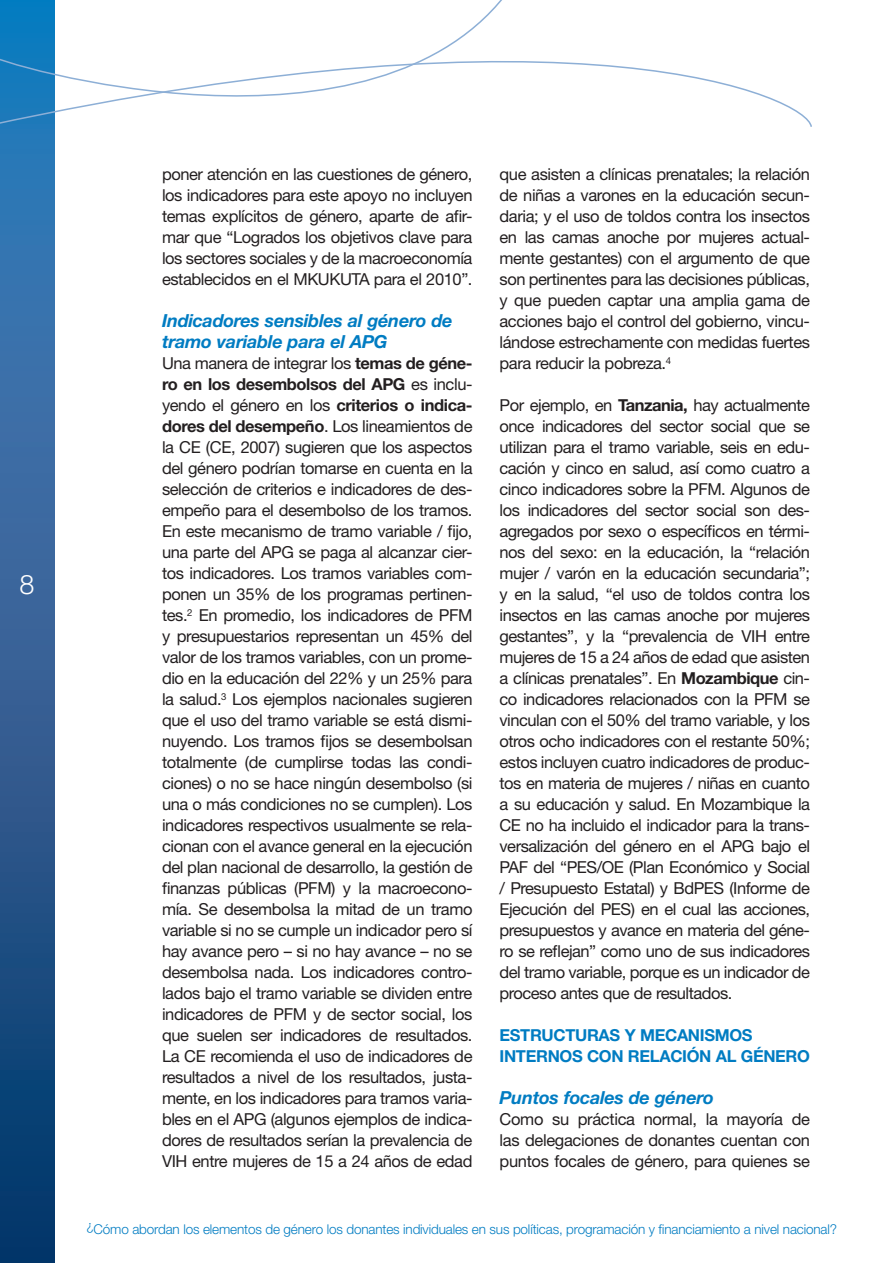
<style>
.page{position:relative;width:893px;height:1263px;background:#fff}
.page>*{position:absolute;margin:0;border:0;box-sizing:border-box;transform-origin:0 0}
.t1{font:300 27px "Helvetica Neue";color:#fff}
.t2{font:italic 700 18px/21px "Helvetica Neue";letter-spacing:-.015em;color:#007cc2}
.t3{font:16.5px/21px "Helvetica Neue";letter-spacing:-.025em;color:#231f20;text-align:justify}
.t4{font:700 16.5px/21px "Helvetica Neue";letter-spacing:-.02em;color:#007cc2}
.t5{font:300 13.5px "Helvetica Neue";letter-spacing:-.01em;color:#007cc2}
.s1{font-weight:700}
</style>
<div class="page">
<svg style="left:0;top:175px;width:54px;height:1088px;background:#295a91"></svg>
<svg style="left:514px;top:61px;width:298px;height:66px"></svg>
<svg style="left:0;top:0;width:514px;height:175px"></svg>
<h1 class="t1" style="left:19px;top:568px;width:17px">8</h1>
<p class="t3" style="left:162px;top:163px;width:312px">poner atención en las cuestiones de género, los indicadores para este apoyo no incluyen temas explícitos de género, aparte de afir&shy;mar que “Logrados los objetivos clave para los sectores sociales y de la macroeconomía establecidos en el MKUKUTA para el 2010”.</p>
<p class="t2" style="left:162px;top:310px;width:292px">Indicadores sensibles al género de tramo variable para el APG</p>
<p class="t3" style="left:162px;top:352px;width:312px">Una manera de integrar los <span class="s1">temas de géne&shy;ro en los desembolsos del APG</span> es inclu&shy;yendo el género en los <span class="s1">criterios o indica&shy;dores del desempeño</span>. Los lineamientos de la CE (CE, 2007) sugieren que los aspectos del género podrían tomarse en cuenta en la selección de criterios e indicadores de des&shy;empeño para el desembolso de los tramos.<br>En este mecanismo de tramo variable / fijo, una parte del APG se paga al alcanzar cier&shy;tos indicadores. Los tramos variables com&shy;ponen un 35% de los programas pertinen&shy;tes.<sup>2</sup> En promedio, los indicadores de PFM y presupuestarios representan un 45% del valor de los tramos variables, con un prome&shy;dio en la educación del 22% y un 25% para la salud.<sup>3</sup> Los ejemplos nacionales sugieren que el uso del tramo variable se está dismi&shy;nuyendo. Los tramos fijos se desembolsan totalmente (de cumplirse todas las condi&shy;ciones) o no se hace ningún desembolso (si una o más condiciones no se cumplen). Los indicadores respectivos usualmente se rela&shy;cionan con el avance general en la ejecución del plan nacional de desarrollo, la gestión de finanzas públicas (PFM) y la macroecono&shy;mía. Se desembolsa la mitad de un tramo variable si no se cumple un indicador pero sí hay avance pero – si no hay avance – no se desembolsa nada. Los indicadores contro&shy;lados bajo el tramo variable se dividen entre indicadores de PFM y de sector social, los que suelen ser indicadores de resultados.<br>La CE recomienda el uso de indicadores de resultados a nivel de los resultados, justa&shy;mente, en los indicadores para tramos varia&shy;bles en el APG (algunos ejemplos de indica&shy;dores de resultados serían la prevalencia de VIH entre mujeres de 15 a 24 años de edad</p>
<p class="t3" style="left:500px;top:163px;width:312px">que asisten a clínicas prenatales; la relación de niñas a varones en la educación secun&shy;daria; y el uso de toldos contra los insectos en las camas anoche por mujeres actual&shy;mente gestantes) con el argumento de que son pertinentes para las decisiones públicas, y que pueden captar una amplia gama de acciones bajo el control del gobierno, vincu&shy;lándose estrechamente con medidas fuertes para reducir la pobreza.<sup>4</sup></p>
<p class="t3" style="left:500px;top:394px;width:312px">Por ejemplo, en <span class="s1">Tanzania,</span> hay actualmente once indicadores del sector social que se utilizan para el tramo variable, seis en edu&shy;cación y cinco en salud, así como cuatro a cinco indicadores sobre la PFM. Algunos de los indicadores del sector social son des&shy;agregados por sexo o específicos en térmi&shy;nos del sexo: en la educación, la “relación mujer / varón en la educación secundaria”; y en la salud, “el uso de toldos contra los insectos en las camas anoche por mujeres gestantes”, y la “prevalencia de VIH entre mujeres de 15 a 24 años de edad que asisten a clínicas prenatales”. En <span class="s1">Mozambique</span> cin&shy;co indicadores relacionados con la PFM se vinculan con el 50% del tramo variable, y los otros ocho indicadores con el restante 50%; estos incluyen cuatro indicadores de produc&shy;tos en materia de mujeres / niñas en cuanto a su educación y salud. En Mozambique la CE no ha incluido el indicador para la trans&shy;versalización del género en el APG bajo el PAF del “PES/OE (Plan Económico y Social / Presupuesto Estatal) y BdPES (Informe de Ejecución del PES) en el cual las acciones, presupuestos y avance en materia del géne&shy;ro se reflejan” como uno de sus indicadores del tramo variable, porque es un indicador de proceso antes que de resultados.</p>
<p class="t4" style="left:500px;top:1024px;width:312px">ESTRUCTURAS Y MECANISMOS<br>INTERNOS CON RELACIÓN AL GÉNERO</p>
<p class="t2" style="left:500px;top:1087px;width:216px">Puntos focales de género</p>
<p class="t3" style="left:500px;top:1108px;width:312px">Como su práctica normal, la mayoría de las delegaciones de donantes cuentan con puntos focales de género, para quienes se</p>
<p class="t5" style="left:86px;top:1221px;width:752px">¿Cómo abordan los elementos de género los donantes individuales en sus políticas, programación y financiamiento a nivel nacional?</p>
</div>
